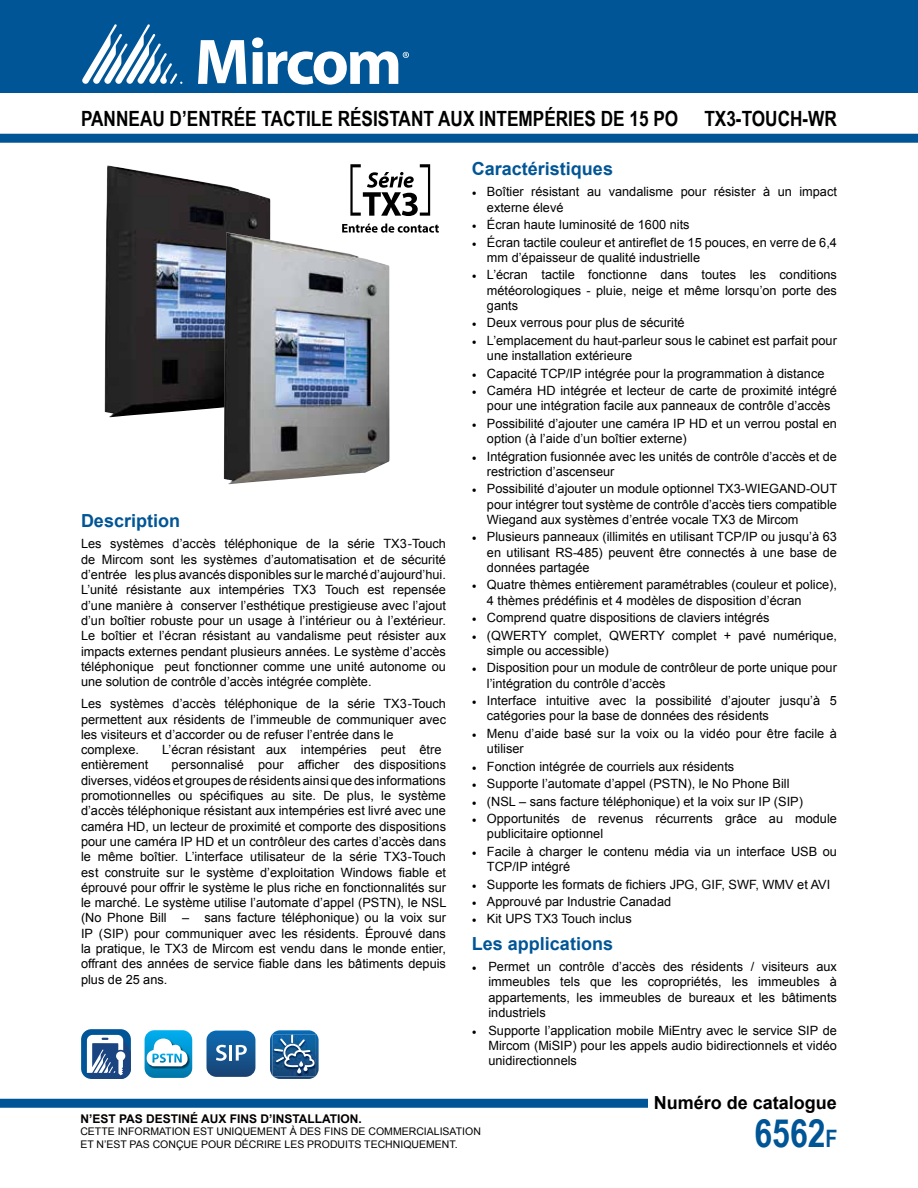
<style>
.page{position:relative;width:918px;height:1188px;background:#fff}
.page>*{position:absolute;margin:0;border:0;box-sizing:border-box;transform-origin:0 0}
.t1{font:700 39px "Arial Narrow";color:#005596}
.t2{font:700 21px "Arial Narrow";color:#000}
.t3{font:700 18px "Arial";color:#005596}
.t4{font:700 18px "Arial";color:#000}
.t5{font:12.75px/15.3px "Arial";color:#000}
.t6{font:700 12px "Arial";color:#000}
.t7{font:10.5px/12.6px "Arial";color:#000}
.s1{font-family:"Minion Pro"}
.s2{font-size:24px}
</style>
<div class="page">
<div style="left:0;top:0;width:918px;height:93px;background:#005596"></div>
<svg style="left:198px;top:40px;width:48px;height:44px"></svg>
<svg style="left:82px;top:24px;width:100px;height:60px"></svg>
<svg style="left:252px;top:37px;width:157px;height:48px"></svg>
<div style="left:0;top:134px;width:918px;height:9px;background:#005596"></div>
<div style="left:0;top:1099px;width:648px;height:9px;background:#005596"></div>
<div style="left:81px;top:1029px;width:50px;height:50px;background:linear-gradient(to right,#005596,#005596);border-radius:10px"></div>
<svg style="left:87px;top:1035px;width:44px;height:44px"></svg>
<svg style="left:145px;top:1030px;width:47px;height:48px"></svg>
<svg style="left:207px;top:1031px;width:48px;height:46px;background:#316ca0"></svg>
<svg style="left:270px;top:1030px;width:49px;height:49px;background:#4073a1"></svg>
<svg style="left:342px;top:224px;width:97px;height:9px"></svg>
<svg style="left:350px;top:164px;width:80px;height:52px"></svg>
<img style="left:105px;top:165px;width:165px;height:252px">
<img style="left:224px;top:232px;width:166px;height:252px">
<h2 class="t2" style="left:81px;top:107px;width:758px">PANNEAU D’ENTRÉE TACTILE RÉSISTANT AUX INTEMPÉRIES DE 15 PO TX3-TOUCH-WR</h2>
<h3 class="t3" style="left:81px;top:509px;width:101px">Description</h3>
<p class="t5" style="left:81px;top:536px;width:367px;text-align:justify">Les systèmes d’accès téléphonique de la série TX3-Touch de Mircom sont les systèmes d’automatisation et de sécurité d’entrée les plus avancés disponibles sur le marché d’aujourd’hui.<br>L’unité résistante aux intempéries TX3 Touch est repensée d’une manière à conserver l’esthétique prestigieuse avec l’ajout d’un boîtier robuste pour un usage à l’intérieur ou à l’extérieur.<br>Le boîtier et l’écran résistant au vandalisme peut résister aux impacts externes pendant plusieurs années. Le système d’accès téléphonique peut fonctionner comme une unité autonome ou une solution de contrôle d’accès intégrée complète.</p>
<p class="t5" style="left:81px;top:696px;width:367px">Les systèmes d’accès téléphonique de la série TX3-Touch permettent aux résidents de l’immeuble de communiquer avec les visiteurs et d’accorder ou de refuser l’entrée dans le complexe.</p>
<p class="t5" style="left:162px;top:742px;width:281px">L’écran résistant aux intempéries peut être</p>
<p class="t5" style="left:81px;top:757px;width:367px;text-align:justify;text-indent:91px">personnalisé pour afficher des dispositions diverses, vidéos et groupes de résidents ainsi que des informations promotionnelles ou spécifiques au site. De plus, le système d’accès téléphonique résistant aux intempéries est livré avec une caméra HD, un lecteur de proximité et comporte des dispositions pour une caméra IP HD et un contrôleur des cartes d’accès dans le même boîtier. L’interface utilisateur de la série TX3-Touch est construite sur le système d’exploitation Windows fiable et éprouvé pour offrir le système le plus riche en fonctionnalités sur le marché. Le système utilise l’automate d’appel (PSTN), le NSL (No Phone Bill – sans facture téléphonique) ou la voix sur IP (SIP) pour communiquer avec les résidents. Éprouvé dans la pratique, le TX3 de Mircom est vendu dans le monde entier, offrant des années de service fiable dans les bâtiments depuis plus de 25 ans.</p>
<p class="t5" style="left:81px;top:757px;width:69px">entièrement</p>
<h3 class="t3" style="left:472px;top:157px;width:143px">Caractéristiques</h3>
<p class="t5" style="left:487px;top:184px;width:352px;text-indent:-15px"><span class="s1">•</span> Boîtier résistant au vandalisme pour résister à un impact externe élevé</p>
<p class="t5" style="left:472px;top:217px;width:219px"><span class="s1">•</span> Écran haute luminosité de 1600 nits</p>
<p class="t5" style="left:487px;top:235px;width:352px;text-indent:-15px"><span class="s1">•</span> Écran tactile couleur et antireflet de 15 pouces, en verre de 6,4 mm d’épaisseur de qualité industrielle</p>
<p class="t5" style="left:487px;top:267px;width:352px;text-align:justify;text-indent:-15px"><span class="s1">•</span> L’écran tactile fonctionne dans toutes les conditions météorologiques - pluie, neige et même lorsqu’on porte des gants</p>
<p class="t5" style="left:472px;top:315px;width:214px"><span class="s1">•</span> Deux verrous pour plus de sécurité</p>
<p class="t5" style="left:487px;top:333px;width:352px;text-indent:-15px"><span class="s1">•</span> L’emplacement du haut-parleur sous le cabinet est parfait pour une installation extérieure</p>
<p class="t5" style="left:472px;top:366px;width:354px"><span class="s1">•</span> Capacité TCP/IP intégrée pour la programmation à distance</p>
<p class="t5" style="left:487px;top:383px;width:352px;text-indent:-15px"><span class="s1">•</span> Caméra HD intégrée et lecteur de carte de proximité intégré pour une intégration facile aux panneaux de contrôle d’accès</p>
<p class="t5" style="left:487px;top:416px;width:352px;text-indent:-15px"><span class="s1">•</span> Possibilité d’ajouter une caméra IP HD et un verrou postal en option (à l’aide d’un boîtier externe)</p>
<p class="t5" style="left:487px;top:449px;width:352px;text-indent:-15px"><span class="s1">•</span> Intégration fusionnée avec les unités de contrôle d’accès et de restriction d’ascenseur</p>
<p class="t5" style="left:487px;top:481px;width:352px;text-align:justify;text-indent:-15px"><span class="s1">•</span> Possibilité d’ajouter un module optionnel TX3-WIEGAND-OUT pour intégrer tout système de contrôle d’accès tiers compatible Wiegand aux systèmes d’entrée vocale TX3 de Mircom</p>
<p class="t5" style="left:487px;top:529px;width:352px;text-align:justify;text-indent:-15px"><span class="s1">•</span> Plusieurs panneaux (illimités en utilisant TCP/IP ou jusqu’à 63 en utilisant RS-485) peuvent être connectés à une base de données partagée</p>
<p class="t5" style="left:487px;top:577px;width:352px;text-indent:-15px"><span class="s1">•</span> Quatre thèmes entièrement paramétrables (couleur et police),<br>4 thèmes prédéfinis et 4 modèles de disposition d’écran</p>
<p class="t5" style="left:472px;top:610px;width:299px"><span class="s1">•</span> Comprend quatre dispositions de claviers intégrés</p>
<p class="t5" style="left:487px;top:628px;width:352px;text-indent:-15px"><span class="s1">•</span> (QWERTY complet, QWERTY complet + pavé numérique, simple ou accessible)</p>
<p class="t5" style="left:487px;top:660px;width:352px;text-indent:-15px"><span class="s1">•</span> Disposition pour un module de contrôleur de porte unique pour l’intégration du contrôle d’accès</p>
<p class="t5" style="left:487px;top:693px;width:352px;text-indent:-15px"><span class="s1">•</span> Interface intuitive avec la possibilité d’ajouter jusqu’à 5 catégories pour la base de données des résidents</p>
<p class="t5" style="left:487px;top:726px;width:352px;text-indent:-15px"><span class="s1">•</span> Menu d’aide basé sur la voix ou la vidéo pour être facile à utiliser</p>
<p class="t5" style="left:472px;top:759px;width:264px"><span class="s1">•</span> Fonction intégrée de courriels aux résidents</p>
<p class="t5" style="left:472px;top:776px;width:319px"><span class="s1">•</span> Supporte l’automate d’appel (PSTN), le No Phone Bill</p>
<p class="t5" style="left:472px;top:794px;width:333px"><span class="s1">•</span> (NSL – sans facture téléphonique) et la voix sur IP (SIP)</p>
<p class="t5" style="left:487px;top:811px;width:352px;text-indent:-15px"><span class="s1">•</span> Opportunités de revenus récurrents grâce au module publicitaire optionnel</p>
<p class="t5" style="left:487px;top:844px;width:352px;text-indent:-15px"><span class="s1">•</span> Facile à charger le contenu média via un interface USB ou<br>TCP/IP intégré</p>
<p class="t5" style="left:472px;top:877px;width:360px"><span class="s1">•</span> Supporte les formats de fichiers JPG, GIF, SWF, WMV et AVI</p>
<p class="t5" style="left:472px;top:894px;width:201px"><span class="s1">•</span> Approuvé par Industrie Canadad</p>
<p class="t5" style="left:472px;top:911px;width:161px"><span class="s1">•</span> Kit UPS TX3 Touch inclus</p>
<h3 class="t3" style="left:472px;top:932px;width:143px">Les applications</h3>
<p class="t5" style="left:488px;top:959px;width:350px;text-align:justify;text-indent:-16px"><span class="s1">•</span> Permet un contrôle d’accès des résidents / visiteurs aux immeubles tels que les copropriétés, les immeubles à appartements, les immeubles de bureaux et les bâtiments industriels</p>
<p class="t5" style="left:488px;top:1023px;width:350px;text-align:justify;text-indent:-16px"><span class="s1">•</span> Supporte l’application mobile MiEntry avec le service SIP de Mircom (MiSIP) pour les appels audio bidirectionnels et vidéo unidirectionnels</p>
<h3 class="t4" style="left:654px;top:1091px;width:185px">Numéro de catalogue</h3>
<p class="t6" style="left:80px;top:1110px;width:283px">N’EST PAS DESTINÉ AUX FINS D’INSTALLATION.</p>
<p class="t7" style="left:80px;top:1125px;width:402px">CETTE INFORMATION EST UNIQUEMENT À DES FINS DE COMMERCIALISATION<br>ET N’EST PAS CONÇUE POUR DÉCRIRE LES PRODUITS TECHNIQUEMENT.</p>
<h1 class="t1" style="left:754px;top:1111px;width:85px">6562<span class="s2">F</span></h1>
</div>
